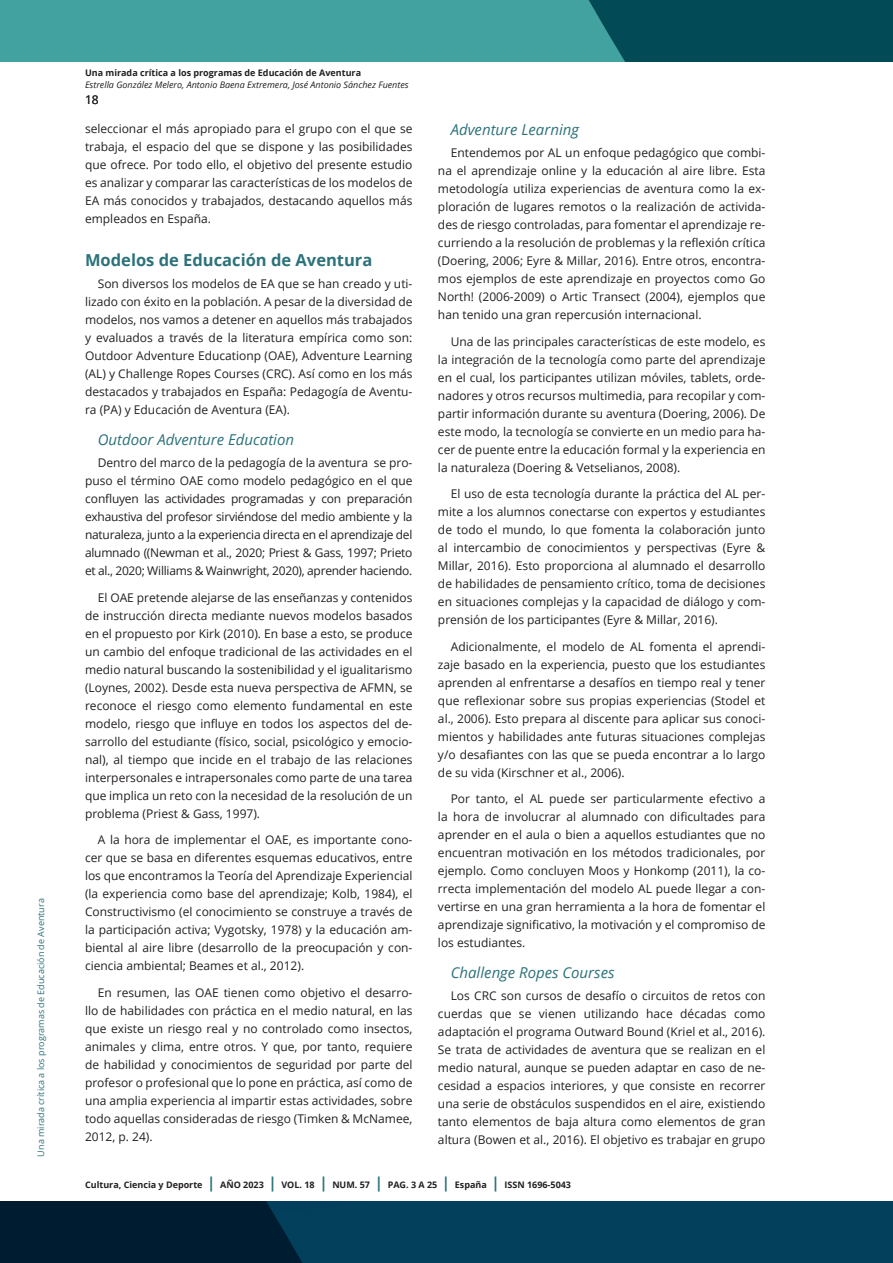
<style>
.page{position:relative;width:893px;height:1263px;background:#fff}
.page>*{position:absolute;margin:0;border:0;box-sizing:border-box;transform-origin:0 0}
.subtitulo_H3{font:700 16.5px "Open Sans";color:#2c727a}
.subtitulo_2_H3{font:italic 15px "Open Sans";color:#2c727a}
.Cuerpo_de_texto_P{font:12px/18px "Open Sans";color:#231f20;text-align:justify}
.t1{font:700 9px "Open Sans";color:#231f20}
.t2{font:italic 9px "Open Sans";color:#231f20}
.t3{font:9px "Open Sans";color:#2c727a}
.s1{font-size:15px;color:#2c727a}
</style>
<div class="page">
<svg style="left:0;top:1201px;width:893px;height:62px;background:#02344e"></svg>
<div style="left:0;top:0;width:893px;height:62px;background:#41a29f"></div>
<div style="left:589px;top:0;width:304px;height:62px;background:#024a56"></div>
<p class="t3" style="left:35px;top:1156px;width:260px;rotate:-90deg">Una mirada crítica a los programas de Educación de Aventura</p>
<p class="t1" style="left:85px;top:67px;width:278px">Una mirada crítica a los programas de Educación de Aventura</p>
<p class="t2" style="left:85px;top:79px;width:325px">Estrella González Melero, Antonio Baena Extremera, José Antonio Sánchez Fuentes</p>
<p class="Cuerpo_de_texto_P" style="left:85px;top:90px;width:15px">18</p>
<p class="Cuerpo_de_texto_P" style="left:85px;top:119px;width:329px">seleccionar el más apropiado para el grupo con el que se trabaja, el espacio del que se dispone y las posibilidades que ofrece. Por todo ello, el objetivo del presente estudio es analizar y comparar las características de los modelos de EA más conocidos y trabajados, destacando aquellos más empleados en España.</p>
<p class="subtitulo_H3" style="left:85px;top:248px;width:289px">Modelos de Educación de Aventura</p>
<p class="Cuerpo_de_texto_P" style="left:85px;top:275px;width:329px;text-indent:13px">Son diversos los modelos de EA que se han creado y uti&shy;lizado con éxito en la población. A pesar de la diversidad de modelos, nos vamos a detener en aquellos más trabajados y evaluados a través de la literatura empírica como son:<br>Outdoor Adventure Educationp (OAE), Adventure Learning (AL) y Challenge Ropes Courses (CRC). Así como en los más destacados y trabajados en España: Pedagogía de Aventu&shy;ra (PA) y Educación de Aventura (EA).</p>
<p class="subtitulo_2_H3" style="left:98px;top:429px;width:198px">Outdoor Adventure Education</p>
<p class="Cuerpo_de_texto_P" style="left:85px;top:454px;width:329px;text-indent:13px">Dentro del marco de la pedagogía de la aventura se pro&shy;puso el término OAE como modelo pedagógico en el que confluyen las actividades programadas y con preparación exhaustiva del profesor sirviéndose del medio ambiente y la naturaleza, junto a la experiencia directa en el aprendizaje del alumnado ((Newman et al., 2020; Priest &amp; Gass, 1997; Prieto et al., 2020; Williams &amp; Wainwright, 2020), aprender haciendo.</p>
<p class="Cuerpo_de_texto_P" style="left:85px;top:588px;width:329px;text-indent:13px">El OAE pretende alejarse de las enseñanzas y contenidos de instrucción directa mediante nuevos modelos basados en el propuesto por Kirk (2010). En base a esto, se produce un cambio del enfoque tradicional de las actividades en el medio natural buscando la sostenibilidad y el igualitarismo (Loynes, 2002). Desde esta nueva perspectiva de AFMN, se reconoce el riesgo como elemento fundamental en este modelo, riesgo que influye en todos los aspectos del de&shy;sarrollo del estudiante (físico, social, psicológico y emocio&shy;nal), al tiempo que incide en el trabajo de las relaciones interpersonales e intrapersonales como parte de una tarea que implica un reto con la necesidad de la resolución de un problema (Priest &amp; Gass, 1997).</p>
<p class="Cuerpo_de_texto_P" style="left:85px;top:831px;width:329px;text-indent:13px">A la hora de implementar el OAE, es importante cono&shy;cer que se basa en diferentes esquemas educativos, entre los que encontramos la Teoría del Aprendizaje Experiencial (la experiencia como base del aprendizaje; Kolb, 1984), el Constructivismo (el conocimiento se construye a través de la participación activa; Vygotsky, 1978) y la educación am&shy;biental al aire libre (desarrollo de la preocupación y con&shy;ciencia ambiental; Beames et al., 2012).</p>
<p class="Cuerpo_de_texto_P" style="left:85px;top:983px;width:329px;text-indent:13px">En resumen, las OAE tienen como objetivo el desarro&shy;llo de habilidades con práctica en el medio natural, en las que existe un riesgo real y no controlado como insectos, animales y clima, entre otros. Y que, por tanto, requiere de habilidad y conocimientos de seguridad por parte del profesor o profesional que lo pone en práctica, así como de una amplia experiencia al impartir estas actividades, sobre todo aquellas consideradas de riesgo (Timken &amp; McNamee, 2012, p. 24).</p>
<p class="subtitulo_2_H3" style="left:451px;top:119px;width:130px">Adventure Learning</p>
<p class="Cuerpo_de_texto_P" style="left:438px;top:143px;width:329px;text-indent:13px">Entendemos por AL un enfoque pedagógico que combi&shy;na el aprendizaje online y la educación al aire libre. Esta metodología utiliza experiencias de aventura como la ex&shy;ploración de lugares remotos o la realización de activida&shy;des de riesgo controladas, para fomentar el aprendizaje re&shy;curriendo a la resolución de problemas y la reflexión crítica (Doering, 2006; Eyre &amp; Millar, 2016). Entre otros, encontra&shy;mos ejemplos de este aprendizaje en proyectos como Go North! (2006-2009) o Artic Transect (2004), ejemplos que han tenido una gran repercusión internacional.</p>
<p class="Cuerpo_de_texto_P" style="left:438px;top:332px;width:329px;text-indent:13px">Una de las principales características de este modelo, es la integración de la tecnología como parte del aprendizaje en el cual, los participantes utilizan móviles, tablets, orde&shy;nadores y otros recursos multimedia, para recopilar y com&shy;partir información durante su aventura (Doering, 2006). De este modo, la tecnología se convierte en un medio para ha&shy;cer de puente entre la educación formal y la experiencia en la naturaleza (Doering &amp; Vetselianos, 2008).</p>
<p class="Cuerpo_de_texto_P" style="left:438px;top:484px;width:329px;text-indent:13px">El uso de esta tecnología durante la práctica del AL per&shy;mite a los alumnos conectarse con expertos y estudiantes de todo el mundo, lo que fomenta la colaboración junto al intercambio de conocimientos y perspectivas (Eyre &amp; Millar, 2016). Esto proporciona al alumnado el desarrollo de habilidades de pensamiento crítico, toma de decisiones en situaciones complejas y la capacidad de diálogo y com&shy;prensión de los participantes (Eyre &amp; Millar, 2016).</p>
<p class="Cuerpo_de_texto_P" style="left:438px;top:637px;width:329px;text-indent:13px">Adicionalmente, el modelo de AL fomenta el aprendi&shy;zaje basado en la experiencia, puesto que los estudiantes aprenden al enfrentarse a desafíos en tiempo real y tener que reflexionar sobre sus propias experiencias (Stodel et al., 2006). Esto prepara al discente para aplicar sus conoci&shy;mientos y habilidades ante futuras situaciones complejas y/o desafiantes con las que se pueda encontrar a lo largo de su vida (Kirschner et al., 2006).</p>
<p class="Cuerpo_de_texto_P" style="left:438px;top:789px;width:329px;text-indent:13px">Por tanto, el AL puede ser particularmente efectivo a la hora de involucrar al alumnado con dificultades para aprender en el aula o bien a aquellos estudiantes que no encuentran motivación en los métodos tradicionales, por ejemplo. Como concluyen Moos y Honkomp (2011), la co&shy;rrecta implementación del modelo AL puede llegar a con&shy;vertirse en una gran herramienta a la hora de fomentar el aprendizaje significativo, la motivación y el compromiso de los estudiantes.</p>
<p class="subtitulo_2_H3" style="left:451px;top:962px;width:165px">Challenge Ropes Courses</p>
<p class="Cuerpo_de_texto_P" style="left:438px;top:986px;width:329px;text-indent:13px">Los CRC son cursos de desafío o circuitos de retos con cuerdas que se vienen utilizando hace décadas como adaptación el programa Outward Bound (Kriel et al., 2016).<br>Se trata de actividades de aventura que se realizan en el medio natural, aunque se pueden adaptar en caso de ne&shy;cesidad a espacios interiores, y que consiste en recorrer una serie de obstáculos suspendidos en el aire, existiendo tanto elementos de baja altura como elementos de gran altura (Bowen et al., 2016). El objetivo es trabajar en grupo</p>
<p class="t1" style="left:85px;top:1179px;width:488px">Cultura, Ciencia y Deporte <span class="s1">|</span> AÑO 2023 <span class="s1">|</span> VOL. 18 <span class="s1">|</span> NUM. 57 <span class="s1">|</span> PAG. 3 A 25 <span class="s1">|</span> España <span class="s1">|</span> ISSN 1696-5043</p>
</div>
